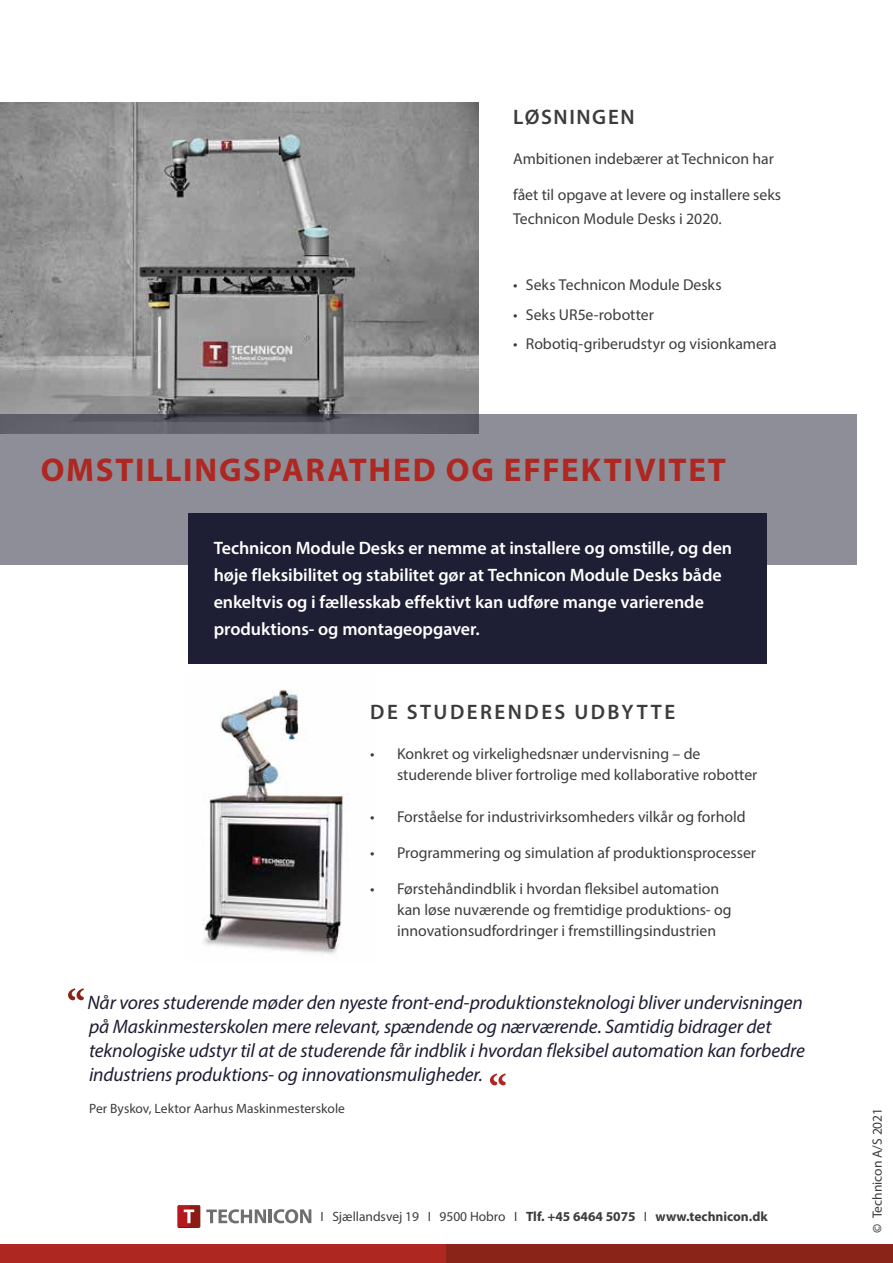
<style>
.page{position:relative;width:893px;height:1263px;background:#fff}
.page>*{position:absolute;margin:0;border:0;box-sizing:border-box;transform-origin:0 0}
.t1{font:700 33px "Myriad Pro";letter-spacing:.055em;color:#ae2721}
.t2{font:600 21px "Myriad Pro";letter-spacing:.115em;color:#3c3c3b}
.t3{font:600 21px "Myriad Pro";letter-spacing:.075em;color:#3c3c3b}
.t4{font:italic 19.5px/24px "Myriad Pro";letter-spacing:-.01em;color:#1e1e34}
.t5{font:600 18px/27px "Myriad Pro";letter-spacing:-.005em;color:#fff}
.t6{font:15.75px/21px "Myriad Pro";color:#3c3c3b}
.t7{font:700 13.5px "Myriad Pro";color:#3c3c3b}
.t8{font:13.5px "Myriad Pro";color:#3c3c3b}
.s1{font-weight:400}
.s2{font-weight:600}
</style>
<div class="page">
<div style="left:0;top:1244px;width:447px;height:19px;background:#ae2721"></div>
<div style="left:446px;top:1244px;width:447px;height:19px;background:#8a2318"></div>
<img style="left:202px;top:689px;width:146px;height:265px">
<img style="left:0;top:103px;width:479px;height:311px">
<svg style="left:0;top:414px;width:857px;height:151px;fill:#8e8e99"></svg>
<div style="left:188px;top:513px;width:578px;height:150px;background:#1e1e34"></div>
<svg style="left:68px;top:988px;width:16px;height:12px"></svg>
<svg style="left:490px;top:1073px;width:16px;height:12px"></svg>
<svg style="left:206px;top:1209px;width:60px;height:14px"></svg>
<hr style="left:269px;top:1209px;width:3px;height:14px;background:#706f6f">
<svg style="left:274px;top:1209px;width:37px;height:14px"></svg>
<div style="left:177px;top:1205px;width:24px;height:23px;background:#8d1a14"></div>
<svg style="left:177px;top:1205px;width:17px;height:23px"></svg>
<h2 class="t3" style="left:513px;top:103px;width:123px">LØSNINGEN</h2>
<p class="t6" style="left:513px;top:148px;width:262px">Ambitionen indebærer at Technicon har</p>
<p class="t6" style="left:513px;top:183px;width:269px;line-height:24px">fået til opgave at levere og installere seks<br>Technicon Module Desks i 2020.</p>
<p class="t6" style="left:513px;top:274px;width:210px">• Seks Technicon Module Desks</p>
<p class="t6" style="left:513px;top:304px;width:142px">• Seks UR5e-robotter</p>
<p class="t6" style="left:513px;top:333px;width:265px">• Robotiq-griberudstyr og visionkamera</p>
<h1 class="t1" style="left:41px;top:448px;width:687px">OMSTILLINGSPARATHED OG EFFEKTIVITET</h1>
<p class="t5" style="left:214px;top:534px;width:520px">Technicon Module Desks er nemme at installere og omstille, og den høje fleksibilitet og stabilitet gør at Technicon Module Desks både enkeltvis og i fællesskab effektivt kan udføre mange varierende produktions- og montageopgaver.</p>
<h2 class="t2" style="left:370px;top:699px;width:306px">DE STUDERENDES UDBYTTE</h2>
<p class="t6" style="left:397px;top:743px;width:362px;text-indent:-27px">• Konkret og virkelighedsnær undervisning – de studerende bliver fortrolige med kollaborative robotter</p>
<p class="t6" style="left:370px;top:806px;width:377px">• Forståelse for industrivirksomheders vilkår og forhold</p>
<p class="t6" style="left:370px;top:842px;width:388px">• Programmering og simulation af produktionsprocesser</p>
<p class="t6" style="left:397px;top:878px;width:336px;text-indent:-27px">• Førstehåndindblik i hvordan fleksibel automation kan løse nuværende og fremtidige produktions- og innovationsudfordringer i fremstillingsindustrien</p>
<p class="t4" style="left:87px;top:990px;width:719px">Når vores studerende møder den nyeste front-end-produktionsteknologi bliver undervisningen på Maskinmesterskolen mere relevant, spændende og nærværende. Samtidig bidrager det teknologiske udstyr til at de studerende får indblik i hvordan fleksibel automation kan forbedre industriens produktions- og innovationsmuligheder.</p>
<p class="t8" style="left:89px;top:1100px;width:257px">Per Byskov, Lektor Aarhus Maskinmesterskole</p>
<p class="t7" style="left:321px;top:1207px;width:449px"><span class="s1">I Sjællandsvej 19 I 9500 Hobro I</span> Tlf. +45 6464 5075 <span class="s1">I</span> www.technicon.dk</p>
<p class="t8" style="left:869px;top:1233px;width:127px;rotate:-90deg"><span class="s2">©</span> Technicon A/S 2021</p>
</div>
